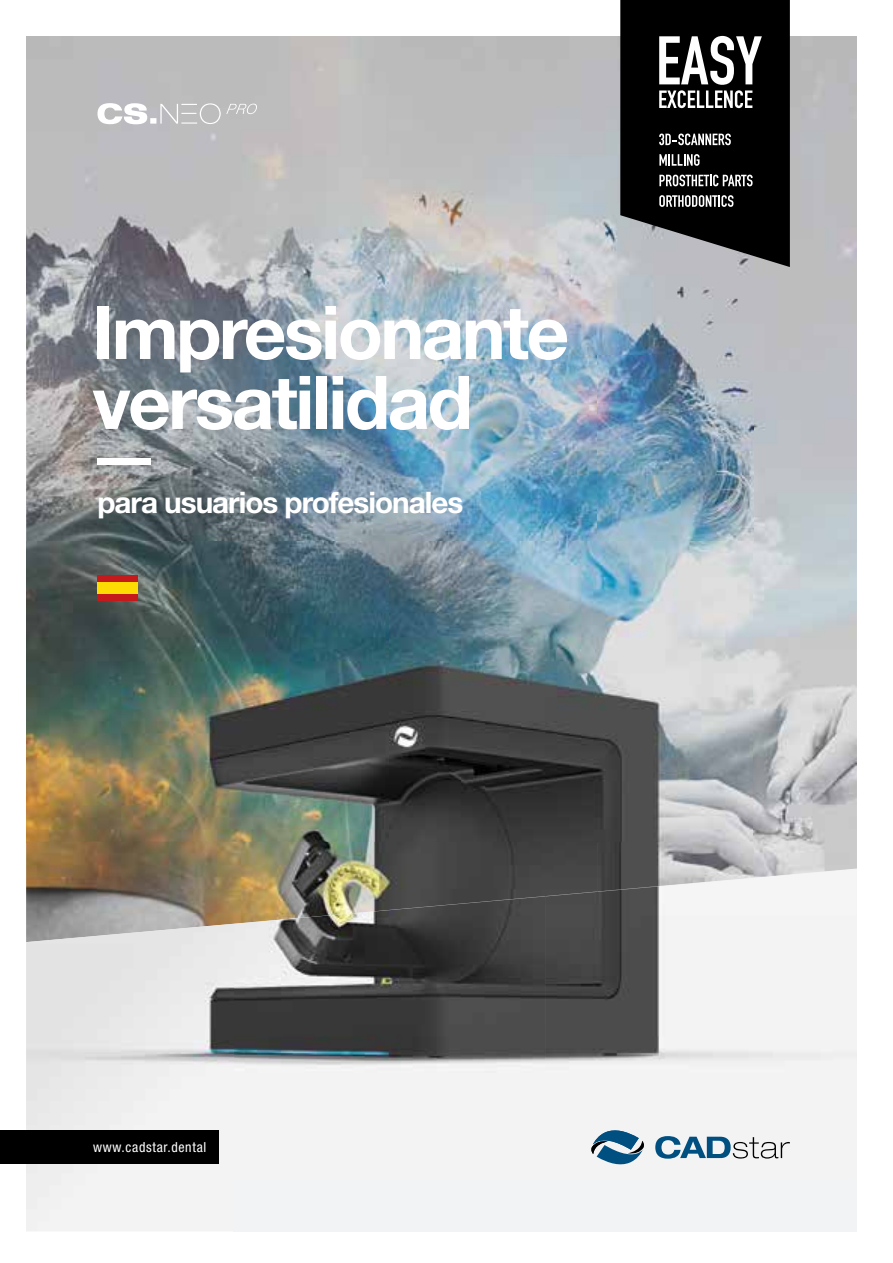
<style>
.page{position:relative;width:893px;height:1263px;background:#fff}
.page>*{position:absolute;margin:0;border:0;box-sizing:border-box;transform-origin:0 0}
.t1{font:700 74.25px/69.9px "Helvetica Neue LT Std";letter-spacing:-.035em;color:#fff}
.t2{font:700 29.7px "Helvetica Neue LT Std";letter-spacing:-.035em;color:#fff}
.t3{font:condensed 13.8px "Helvetica Neue LT Std";letter-spacing:.05em;color:#fff}
</style>
<div class="page">
<img style="left:26px;top:36px;width:727px;height:319px">
<img style="left:753px;top:36px;width:104px;height:832px">
<img style="left:26px;top:355px;width:571px;height:187px">
<img style="left:597px;top:355px;width:157px;height:187px">
<img style="left:26px;top:542px;width:728px;height:300px">
<img style="left:26px;top:842px;width:571px;height:82px">
<img style="left:597px;top:842px;width:157px;height:27px">
<img style="left:234px;top:896px;width:311px;height:283px">
<img style="left:545px;top:869px;width:312px;height:310px">
<img style="left:26px;top:924px;width:208px;height:307px">
<div style="left:0;top:1130px;width:218px;height:34px;background:#000"></div>
<div style="left:97px;top:458px;width:54px;height:7px;background:#fff"></div>
<svg style="left:620px;top:0;width:170px;height:267px;background:#181819"></svg>
<svg style="left:659px;top:36px;width:103px;height:72px"></svg>
<svg style="left:659px;top:134px;width:72px;height:11px"></svg>
<svg style="left:659px;top:154px;width:40px;height:12px"></svg>
<svg style="left:659px;top:175px;width:94px;height:11px"></svg>
<svg style="left:659px;top:195px;width:74px;height:12px"></svg>
<svg style="left:591px;top:1128px;width:54px;height:38px"></svg>
<svg style="left:655px;top:1136px;width:135px;height:23px"></svg>
<div style="left:97px;top:581px;width:41px;height:14px;background:#fddc04"></div>
<div style="left:97px;top:575px;width:41px;height:6px;background:#c51a1b"></div>
<div style="left:97px;top:595px;width:41px;height:6px;background:#c51a1b"></div>
<svg style="left:97px;top:103px;width:160px;height:21px"></svg>
<p class="t1" style="left:92px;top:296px;width:478px">Impresionante versatilidad</p>
<p class="t2" style="left:97px;top:484px;width:367px">para usuarios profesionales</p>
<p class="t3" style="left:93px;top:1139px;width:115px">www.cadstar.dental</p>
</div>
